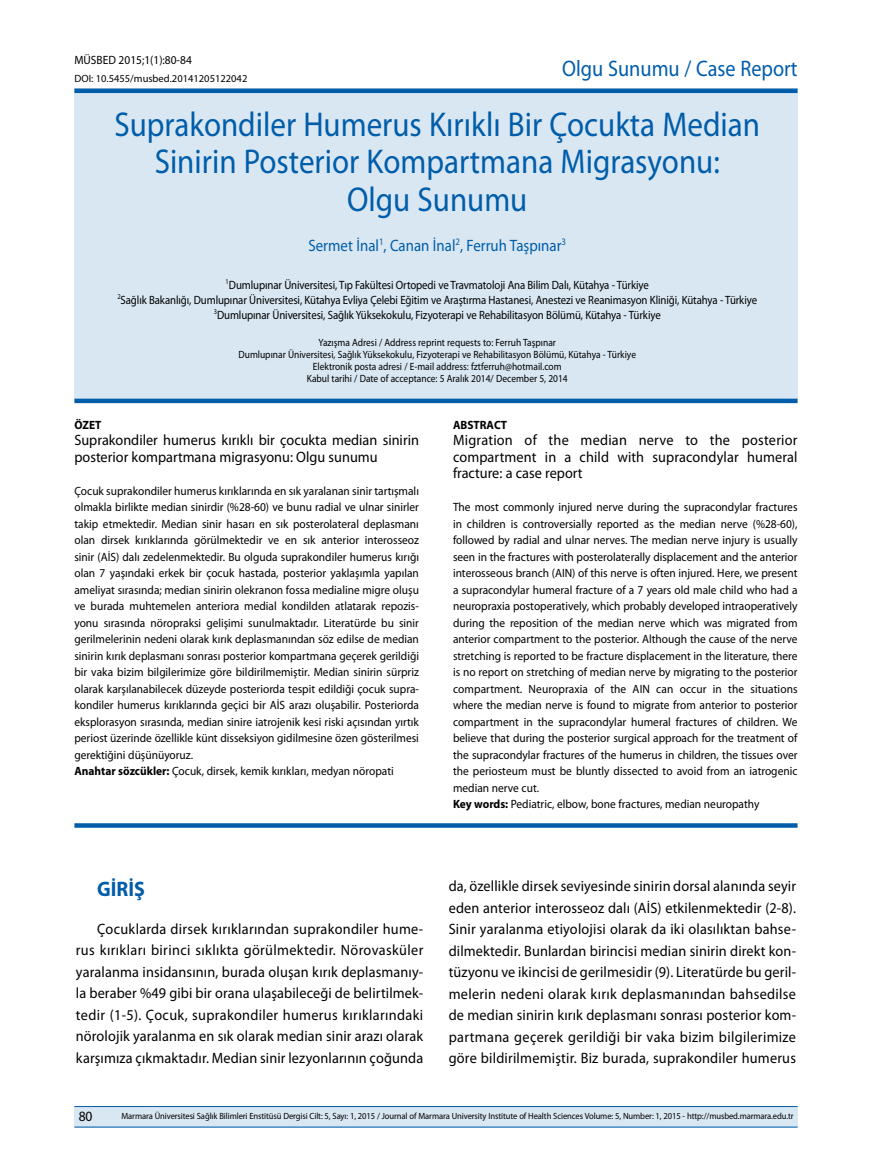
<style>
.page{position:relative;width:872px;height:1170px;background:#fff}
.page>*{position:absolute;margin:0;border:0;box-sizing:border-box;transform-origin:0 0}
.t1{font:34.5px/37.5px "Myriad Pro";color:#005daa;text-align:center;scale:.9 1}
.t2{font:22.5px "Myriad Pro";color:#005daa;scale:.9 1}
.t3{font:700 21px "Myriad Pro";color:#005daa;scale:.95 1}
.t4{font:16.5px "Myriad Pro";color:#005daa;scale:.9 1}
.t5{font:15px/21.5px "Myriad Pro";letter-spacing:.01em;color:#000;text-align:justify;scale:.95 1}
.t6{font:14.25px "Myriad Pro";color:#000;scale:.95 1}
.t7{font:12px/16.5px "Myriad Pro";color:#000;scale:.95 1}
.t8{font:12px/15px "Myriad Pro";color:#000;text-align:center;scale:.9 1}
.t9{font:700 12px "Myriad Pro";color:#000;scale:.95 1}
.t10{font:10.5px/12px "Myriad Pro";color:#000;text-align:center;scale:.9 1}
.t11{font:10.5px "Myriad Pro";color:#000}
.t12{font:9px "Myriad Pro";letter-spacing:-.01em;color:#000;scale:.95 1}
.s1{font-weight:700}
</style>
<div class="page">
<div style="left:74px;top:1106px;width:723px;height:21px;background:#d9e7f2"></div>
<hr style="left:74px;top:1126px;width:723px;height:1px;background:#005daa">
<hr style="left:74px;top:1106px;width:723px;height:1px;background:#005daa">
<div style="left:74px;top:88px;width:723px;height:312px;background:#d9e7f2"></div>
<div style="left:74px;top:398px;width:723px;height:5px;background:#005daa"></div>
<svg style="left:74px;top:823px;width:723px;height:4px;background:#1067af"></svg>
<div style="left:74px;top:88px;width:723px;height:5px;background:#005daa"></div>
<p class="t7" style="left:74px;top:52px;width:125px">MÜSBED 2015;1(1):80-84</p>
<p class="t11" style="left:74px;top:72px;width:174px">DOI: 10.5455/musbed.20141205122042</p>
<h2 class="t2" style="left:562px;top:55px;width:263px">Olgu Sunumu / Case Report</h2>
<h1 class="t1" style="left:114px;top:105px;width:719px">Suprakondiler Humerus Kırıklı Bir Çocukta Median<br>Sinirin Posterior Kompartmana Migrasyonu:<br>Olgu Sunumu</h1>
<h3 class="t4" style="left:308px;top:235px;width:288px">Sermet İnal<sup>1</sup>, Canan İnal<sup>2</sup>, Ferruh Taşpınar<sup>3</sup></h3>
<p class="t8" style="left:117px;top:277px;width:712px"><sup>1</sup>Dumlupınar Üniversitesi, Tıp Fakültesi Ortopedi ve Travmatoloji Ana Bilim Dalı, Kütahya - Türkiye<br><sup>2</sup>Sağlık Bakanlığı, Dumlupınar Üniversitesi, Kütahya Evliya Çelebi Eğitim ve Araştırma Hastanesi, Anestezi ve Reanimasyon Kliniği, Kütahya - Türkiye<br><sup>3</sup>Dumlupınar Üniversitesi, Sağlık Yüksekokulu, Fizyoterapi ve Rehabilitasyon Bölümü, Kütahya - Türkiye</p>
<p class="t10" style="left:238px;top:336px;width:443px">Yazışma Adresi / Address reprint requests to: Ferruh Taşpınar<br>Dumlupınar Üniversitesi, Sağlık Yüksekokulu, Fizyoterapi ve Rehabilitasyon Bölümü, Kütahya - Türkiye Elektronik posta adresi / E-mail address: fztferruh@hotmail.com<br>Kabul tarihi / Date of acceptance: 5 Aralık 2014/ December 5, 2014</p>
<p class="t9" style="left:74px;top:416px;width:30px">ÖZET</p>
<p class="t5" style="left:74px;top:431px;width:364px;line-height:16.5px">Suprakondiler humerus kırıklı bir çocukta median sinirin posterior kompartmana migrasyonu: Olgu sunumu</p>
<p class="t7" style="left:74px;top:482px;width:364px">Çocuk suprakondiler humerus kırıklarında en sık yaralanan sinir tartışmalı olmakla birlikte median sinirdir (%28-60) ve bunu radial ve ulnar sinirler takip etmektedir. Median sinir hasarı en sık posterolateral deplasmanı olan dirsek kırıklarında görülmektedir ve en sık anterior interosseoz sinir (AİS) dalı zedelenmektedir. Bu olguda suprakondiler humerus kırığı olan 7 yaşındaki erkek bir çocuk hastada, posterior yaklaşımla yapılan ameliyat sırasında; median sinirin olekranon fossa medialine migre oluşu ve burada muhtemelen anteriora medial kondilden atlatarak repozis&shy;yonu sırasında nöropraksi gelişimi sunulmaktadır. Literatürde bu sinir gerilmelerinin nedeni olarak kırık deplasmanından söz edilse de median sinirin kırık deplasmanı sonrası posterior kompartmana geçerek gerildiği bir vaka bizim bilgilerimize göre bildirilmemiştir. Median sinirin sürpriz olarak karşılanabilecek düzeyde posteriorda tespit edildiği çocuk supra&shy;kondiler humerus kırıklarında geçici bir AİS arazı oluşabilir. Posteriorda eksplorasyon sırasında, median sinire iatrojenik kesi riski açısından yırtık periost üzerinde özellikle künt disseksiyon gidilmesine özen gösterilmesi gerektiğini düşünüyoruz.<br><span class="s1">Anahtar sözcükler:</span> Çocuk, dirsek, kemik kırıkları, medyan nöropati</p>
<p class="t9" style="left:453px;top:416px;width:58px">ABSTRACT</p>
<p class="t5" style="left:453px;top:431px;width:364px;line-height:16.5px">Migration of the median nerve to the posterior compartment in a child with supracondylar humeral fracture: a case report</p>
<p class="t7" style="left:453px;top:498px;width:364px">The most commonly injured nerve during the supracondylar fractures in children is controversially reported as the median nerve (%28-60), followed by radial and ulnar nerves. The median nerve injury is usually seen in the fractures with posterolaterally displacement and the anterior interosseous branch (AIN) of this nerve is often injured. Here, we present a supracondylar humeral fracture of a 7 years old male child who had a neuropraxia postoperatively, which probably developed intraoperatively during the reposition of the median nerve which was migrated from anterior compartment to the posterior. Although the cause of the nerve stretching is reported to be fracture displacement in the literature, there is no report on stretching of median nerve by migrating to the posterior compartment. Neuropraxia of the AIN can occur in the situations where the median nerve is found to migrate from anterior to posterior compartment in the supracondylar humeral fractures of children. We believe that during the posterior surgical approach for the treatment of the supracondylar fractures of the humerus in children, the tissues over the periosteum must be bluntly dissected to avoid from an iatrogenic median nerve cut.<br><span class="s1">Key words:</span> Pediatric, elbow, bone fractures, median neuropathy</p>
<h3 class="t3" style="left:97px;top:875px;width:52px">GİRİŞ</h3>
<p class="t5" style="left:76px;top:917px;width:367px;text-indent:21px">Çocuklarda dirsek kırıklarından suprakondiler hume&shy;rus kırıkları birinci sıklıkta görülmektedir. Nörovasküler yaralanma insidansının, burada oluşan kırık deplasmanıy&shy;la beraber %49 gibi bir orana ulaşabileceği de belirtilmek&shy;tedir (1-5). Çocuk, suprakondiler humerus kırıklarındaki nörolojik yaralanma en sık olarak median sinir arazı olarak karşımıza çıkmaktadır. Median sinir lezyonlarının çoğunda</p>
<p class="t5" style="left:449px;top:875px;width:367px">da, özellikle dirsek seviyesinde sinirin dorsal alanında seyir eden anterior interosseoz dalı (AİS) etkilenmektedir (2-8).<br>Sinir yaralanma etiyolojisi olarak da iki olasılıktan bahse&shy;dilmektedir. Bunlardan birincisi median sinirin direkt kon&shy;tüzyonu ve ikincisi de gerilmesidir (9). Literatürde bu geril&shy;melerin nedeni olarak kırık deplasmanından bahsedilse de median sinirin kırık deplasmanı sonrası posterior kom&shy;partmana geçerek gerildiği bir vaka bizim bilgilerimize göre bildirilmemiştir. Biz burada, suprakondiler humerus</p>
<p class="t6" style="left:79px;top:1107px;width:16px">80</p>
<p class="t12" style="left:121px;top:1110px;width:709px">Marmara Üniversitesi Sağlık Bilimleri Enstitüsü Dergisi Cilt: 5, Sayı: 1, 2015 / Journal of Marmara University Institute of Health Sciences Volume: 5, Number: 1, 2015 - http://musbed.marmara.edu.tr</p>
</div>
